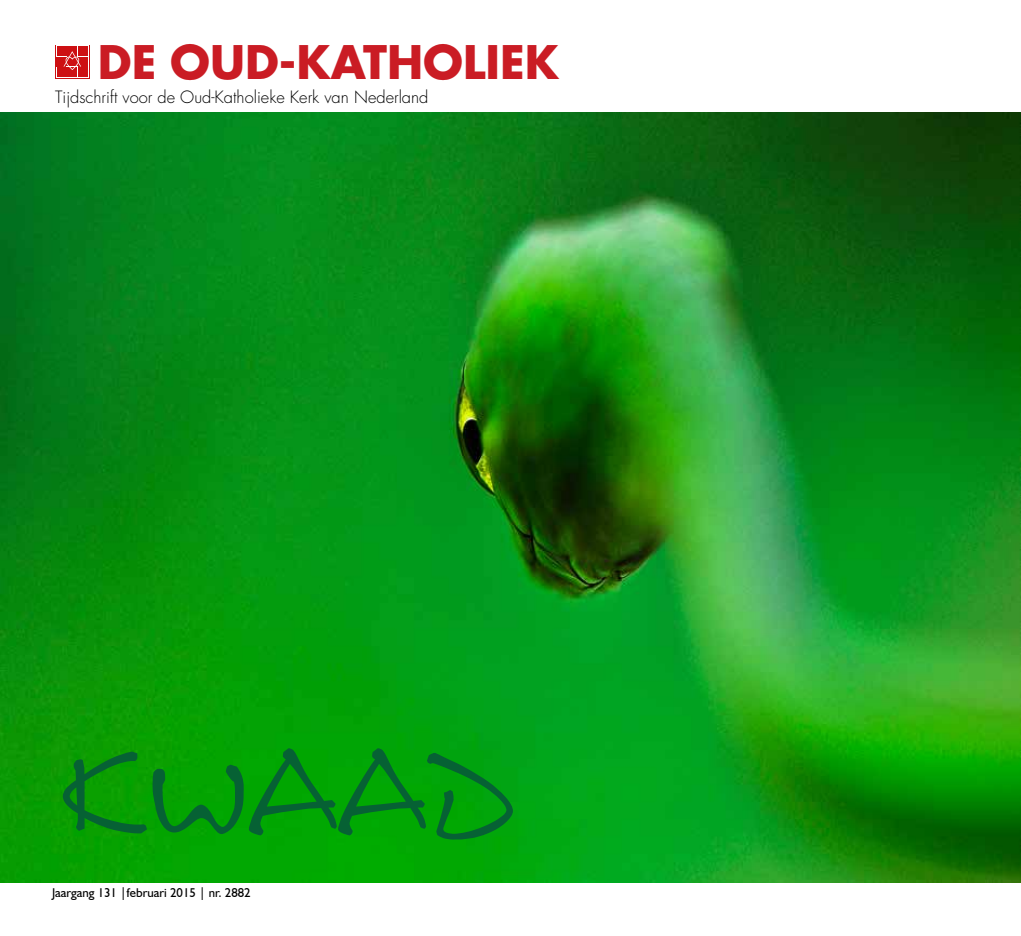
<style>
.page{position:relative;width:1021px;height:936px;background:#fff}
.page>*{position:absolute;margin:0;border:0;box-sizing:border-box;transform-origin:0 0}
.t1{font:112.5px "Scribble";color:#066134}
.t2{font:700 45px "Futura";color:#ca1c24}
.t3{font:300 16.5px "Futura";color:#000}
.t4{font:12.75px "Humanist 521 BT";color:#000}
</style>
<div class="page">
<img style="left:0;top:112px;width:1020px;height:770px">
<svg style="left:55px;top:45px;width:35px;height:34px"></svg>
<svg style="left:56px;top:46px;width:33px;height:32px"></svg>
<div style="left:57px;top:46px;width:10px;height:10px;background:#cd1013"></div>
<div style="left:78px;top:46px;width:10px;height:10px;background:#cd1013"></div>
<div style="left:78px;top:67px;width:10px;height:10px;background:#cd1013"></div>
<div style="left:57px;top:67px;width:10px;height:10px;background:#cd1013"></div>
<div style="left:67px;top:46px;width:10px;height:31px;background:#cd1013"></div>
<div style="left:57px;top:57px;width:31px;height:9px;background:#cd1013"></div>
<svg style="left:63px;top:51px;width:18px;height:19px"></svg>
<h2 class="t2" style="left:98px;top:31px;width:462px">DE OUD-KATHOLIEK</h2>
<p class="t3" style="left:55px;top:86px;width:375px">Tijdschrift voor de Oud-Katholieke Kerk van Nederland</p>
<h1 class="t1" style="left:60px;top:716px;width:458px">KWAAD</h1>
<p class="t4" style="left:52px;top:884px;width:200px">Jaargang 131 |februari 2015 | nr. 2882</p>
</div>
